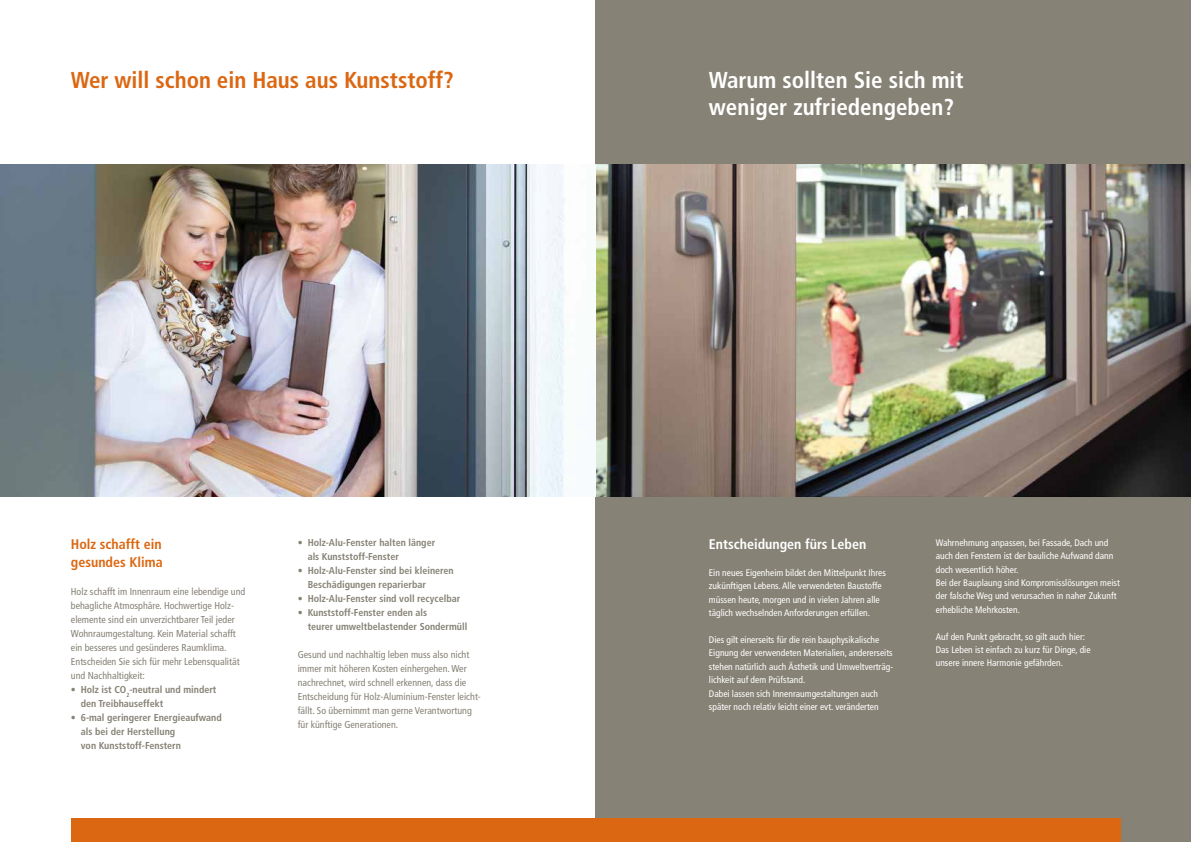
<style>
.page{position:relative;width:1191px;height:842px;background:#fff}
.page>*{position:absolute;margin:0;border:0;box-sizing:border-box;transform-origin:0 0}
.t1{font:700 condensed 23px/27px "Frutiger";color:#fff}
.t2{font:700 condensed 23px "Frutiger";color:#dc6712}
.t3{font:700 condensed 14px/18px "Frutiger";color:#dc6712}
.t4{font:700 condensed 14px "Frutiger";color:#fff}
.t5{font:condensed 10px/14px "Frutiger";color:#868275}
.t6{font:700 condensed 10px/14px "Frutiger";color:#868275}
.t7{font:condensed 9.5px/13.4px "Frutiger";color:#fff}
</style>
<div class="page">
<div style="left:595px;top:0;width:596px;height:842px;background:#868275"></div>
<div style="left:71px;top:818px;width:1049px;height:24px;background:#dc6712"></div>
<img style="left:595px;top:164px;width:596px;height:332px">
<img style="left:0;top:164px;width:565px;height:332px">
<h1 class="t2" style="left:71px;top:66px;width:384px">Wer will schon ein Haus aus Kunststoff?</h1>
<h1 class="t1" style="left:709px;top:67px;width:256px">Warum sollten Sie sich mit weniger zufriedengeben?</h1>
<h2 class="t3" style="left:71px;top:535px;width:93px">Holz schafft ein gesundes Klima</h2>
<p class="t5" style="left:71px;top:585px;width:176px">Holz schafft im Innenraum eine lebendige und behagliche Atmosphäre. Hochwertige Holz&shy;elemente sind ein unverzichtbarer Teil jeder Wohnraumgestaltung. Kein Material schafft ein besseres und gesünderes Raumklima.<br>Entscheiden Sie sich für mehr Lebensqualität und Nachhaltigkeit:</p>
<p class="t6" style="left:81px;top:683px;width:137px;text-indent:-10px">• Holz ist CO<sub>2</sub>-neutral und mindert den Treibhauseffekt</p>
<p class="t6" style="left:81px;top:711px;width:142px;text-indent:-10px">• 6-mal geringerer Energieaufwand als bei der Herstellung<br>von Kunststoff-Fenstern</p>
<p class="t6" style="left:308px;top:536px;width:129px;text-indent:-10px">• Holz-Alu-Fenster halten länger als Kunststoff-Fenster</p>
<p class="t6" style="left:308px;top:564px;width:148px;text-indent:-10px">• Holz-Alu-Fenster sind bei kleineren<br>Beschädigungen reparierbar</p>
<p class="t6" style="left:298px;top:592px;width:164px">• Holz-Alu-Fenster sind voll recycelbar</p>
<p class="t6" style="left:308px;top:606px;width:161px;text-indent:-10px">• Kunststoff-Fenster enden als<br>teurer umweltbelastender Sondermüll</p>
<p class="t5" style="left:298px;top:648px;width:185px">Gesund und nachhaltig leben muss also nicht immer mit höheren Kosten einhergehen. Wer nachrechnet, wird schnell erkennen, dass die Entscheidung für Holz-Aluminium-Fenster leicht&shy;fällt. So übernimmt man gerne Verantwortung für künftige Generationen.</p>
<h2 class="t4" style="left:709px;top:536px;width:159px">Entscheidungen fürs Leben</h2>
<p class="t7" style="left:709px;top:566px;width:178px">Ein neues Eigenheim bildet den Mittelpunkt Ihres zukünftigen Lebens. Alle verwendeten Baustoffe müssen heute, morgen und in vielen Jahren alle täglich wechselnden Anforderungen erfüllen.</p>
<p class="t7" style="left:709px;top:633px;width:186px">Dies gilt einerseits für die rein bauphysikalische Eignung der verwendeten Materialien, andererseits stehen natürlich auch Ästhetik und Umweltverträg&shy;lichkeit auf dem Prüfstand.<br>Dabei lassen sich Innenraumgestaltungen auch später noch relativ leicht einer evt. veränderten</p>
<p class="t7" style="left:935px;top:536px;width:185px">Wahrnehmung anpassen, bei Fassade, Dach und auch den Fenstern ist der bauliche Aufwand dann doch wesentlich höher.<br>Bei der Bauplaung sind Kompromisslösungen meist der falsche Weg und verursachen in naher Zukunft erhebliche Mehrkosten.</p>
<p class="t7" style="left:935px;top:630px;width:156px">Auf den Punkt gebracht, so gilt auch hier:<br>Das Leben ist einfach zu kurz für Dinge, die unsere innere Harmonie gefährden.</p>
</div>
